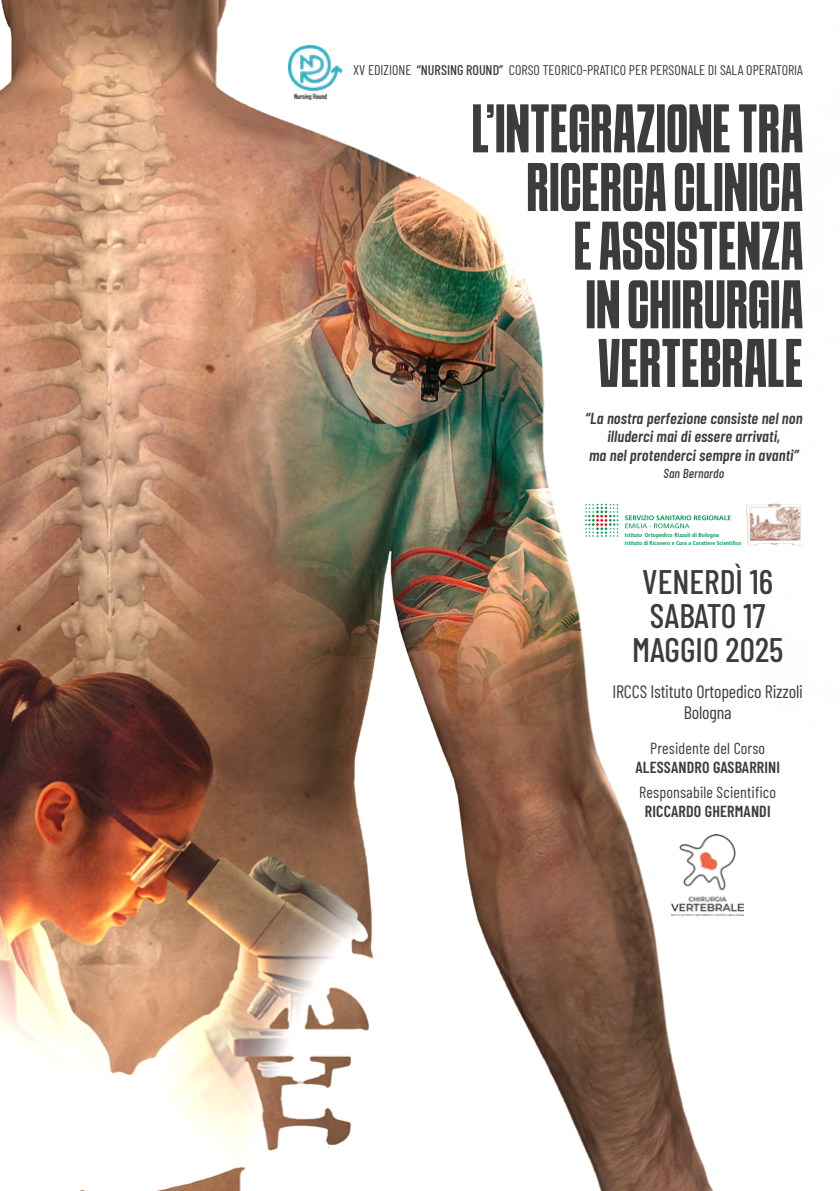
<style>
.page{position:relative;width:840px;height:1191px;background:#fff}
.page>*{position:absolute;margin:0;border:0;box-sizing:border-box;transform-origin:0 0}
.t1{font:condensed 60px/58.6px "SCHABO";letter-spacing:.005em;color:#3c3c3b;text-align:right}
.t2{font:500 34px/34px "Barlow Condensed";color:#3c3c3b;text-align:center}
.t3{font:18px/21.6px "Barlow Condensed";letter-spacing:-.01em;color:#3c3c3b;text-align:center}
.t4{font:italic 600 16px/18.6px "Barlow Condensed";letter-spacing:.01em;color:#3c3c3b;text-align:center}
.t5{font:16px "Barlow Condensed";letter-spacing:.01em;color:#3c3c3b}
.t6{font:600 16px "Barlow Condensed";letter-spacing:.01em;color:#3c3c3b}
.t7{font:14px "Barlow Condensed";color:#3c3c3b}
.t8{font:italic 500 13px "Barlow Condensed";letter-spacing:.01em;color:#3c3c3b}
.t9{font:700 condensed 5.6px "Frutiger";color:#009951}
.s1{font-weight:500}
</style>
<div class="page">
<img style="left:0;top:0;width:803px;height:1191px">
<img style="left:288px;top:45px;width:53px;height:54px">
<img style="left:671px;top:834px;width:72px;height:81px">
<img style="left:746px;top:504px;width:56px;height:41px">
<svg style="left:767px;top:503px;width:13px;height:4px"></svg>
<svg style="left:624px;top:515px;width:106px;height:13px"></svg>
<svg style="left:584px;top:504px;width:34px;height:33px"></svg>
<div style="left:623px;top:532px;width:20px;height:7px;background:#fff"></div>
<p class="t7" style="left:353px;top:60px;width:451px">XV EDIZIONE <span class="s1">“NURSING ROUND”</span> CORSO TEORICO-PRATICO PER PERSONALE DI SALA OPERATORIA</p>
<h1 class="t1" style="left:471px;top:99px;width:332px">L’INTEGRAZIONE TRA<br>RICERCA CLINICA<br>E ASSISTENZA<br>IN CHIRURGIA<br>VERTEBRALE</h1>
<p class="t4" style="left:584px;top:407px;width:219px">“La nostra perfezione consiste nel non illuderci mai di essere arrivati,<br>ma nel protenderci sempre in avanti”</p>
<p class="t8" style="left:663px;top:464px;width:62px">San Bernardo</p>
<p class="t9" style="left:624px;top:532px;width:96px">Istituto Ortopedico Rizzoli di Bologna</p>
<p class="t9" style="left:624px;top:539px;width:118px">Istituto di Ricovero e Cura a Carattere Scientifico</p>
<h2 class="t2" style="left:631px;top:562px;width:153px">VENERDÌ 16<br>SABATO 17<br>MAGGIO 2025</h2>
<p class="t3" style="left:612px;top:679px;width:192px">IRCCS Istituto Ortopedico Rizzoli<br>Bologna</p>
<p class="t5" style="left:650px;top:736px;width:116px">Presidente del Corso</p>
<p class="t6" style="left:635px;top:755px;width:146px">ALESSANDRO GASBARRINI</p>
<p class="t5" style="left:639px;top:780px;width:138px">Responsabile Scientifico</p>
<p class="t6" style="left:644px;top:799px;width:127px">RICCARDO GHERMANDI</p>
</div>
